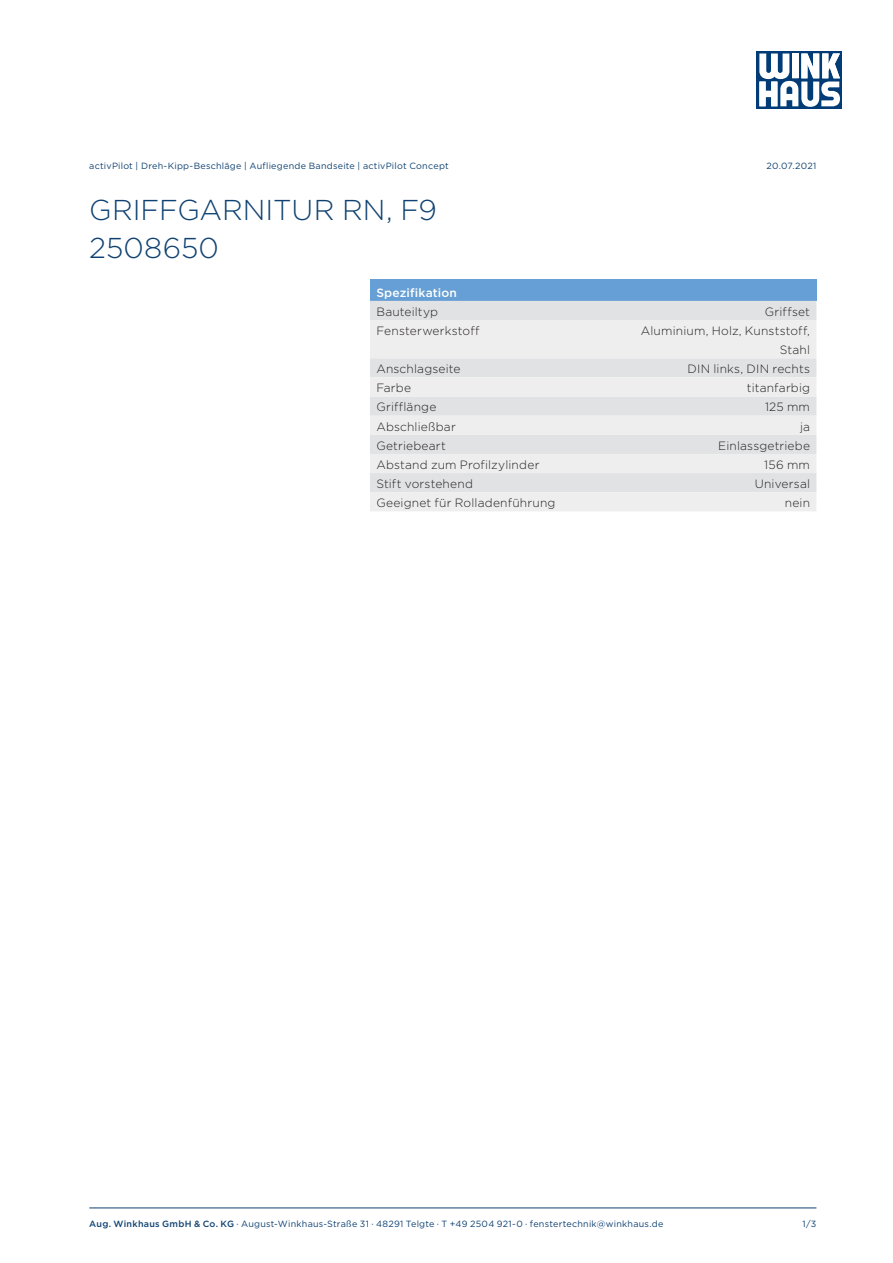
<style>
.page{position:relative;width:893px;height:1263px;background:#fff}
.page>*{position:absolute;margin:0;border:0;box-sizing:border-box;transform-origin:0 0}
.Headline{font:300 28.65px/38.2px "Gotham";color:#0f4272}
.Datenzelle_links{font:300 12px "Gotham";letter-spacing:.015em;color:#231f20}
.Datenzelle_rechts{font:300 12px/19.2px "Gotham";letter-spacing:.015em;color:#231f20;text-align:right}
.Headerzelle{font:500 12px "Gotham";letter-spacing:.015em;color:#fff}
.Fußzeile{font:9px "Gotham";letter-spacing:.025em;color:#0f4272}
.Kopfzeile{font:9px "Gotham";letter-spacing:.025em;color:#0f4272}
.s1{font-weight:500}
</style>
<div class="page">
<div style="left:757px;top:51px;width:85px;height:58px;background:#013c77"></div>
<svg style="left:759px;top:53px;width:81px;height:54px"></svg>
<hr style="left:89px;top:1208px;width:727px;height:1px;background:#0f4272">
<div style="left:370px;top:280px;width:446px;height:21px;background:#669fd5"></div>
<div style="left:370px;top:301px;width:446px;height:19px;background:#e1e2e4"></div>
<svg style="left:370px;top:320px;width:446px;height:191px;background:#e8e9ea"></svg>
<p class="Kopfzeile" style="left:89px;top:160px;width:361px">activPilot | Dreh-Kipp-Beschläge | Aufliegende Bandseite | activPilot Concept</p>
<p class="Kopfzeile" style="left:766px;top:160px;width:52px">20.07.2021</p>
<p class="Headline" style="left:89px;top:190px;width:349px">GRIFFGARNITUR RN, F9<br>2508650</p>
<p class="Headerzelle" style="left:376px;top:284px;width:82px">Spezifikation</p>
<p class="Datenzelle_links" style="left:376px;top:304px;width:63px">Bauteiltyp</p>
<p class="Datenzelle_rechts" style="left:765px;top:302px;width:47px">Griffset</p>
<p class="Datenzelle_links" style="left:376px;top:323px;width:105px">Fensterwerkstoff</p>
<p class="Datenzelle_rechts" style="left:641px;top:321px;width:171px">Aluminium, Holz, Kunststoff,<br>Stahl</p>
<p class="Datenzelle_links" style="left:376px;top:361px;width:86px">Anschlagseite</p>
<p class="Datenzelle_rechts" style="left:687px;top:359px;width:124px">DIN links, DIN rechts</p>
<p class="Datenzelle_links" style="left:376px;top:380px;width:36px">Farbe</p>
<p class="Datenzelle_rechts" style="left:747px;top:378px;width:65px">titanfarbig</p>
<p class="Datenzelle_links" style="left:376px;top:400px;width:62px">Grifflänge</p>
<p class="Datenzelle_rechts" style="left:765px;top:397px;width:47px">125 mm</p>
<p class="Datenzelle_links" style="left:376px;top:419px;width:81px">Abschließbar</p>
<p class="Datenzelle_rechts" style="left:800px;top:416px;width:12px">ja</p>
<p class="Datenzelle_links" style="left:376px;top:438px;width:71px">Getriebeart</p>
<p class="Datenzelle_rechts" style="left:718px;top:435px;width:93px">Einlassgetriebe</p>
<p class="Datenzelle_links" style="left:376px;top:457px;width:165px">Abstand zum Profilzylinder</p>
<p class="Datenzelle_rechts" style="left:764px;top:455px;width:47px">156 mm</p>
<p class="Datenzelle_links" style="left:376px;top:476px;width:98px">Stift vorstehend</p>
<p class="Datenzelle_rechts" style="left:755px;top:474px;width:57px">Universal</p>
<p class="Datenzelle_links" style="left:376px;top:495px;width:181px">Geeignet für Rolladenführung</p>
<p class="Datenzelle_rechts" style="left:785px;top:493px;width:27px">nein</p>
<p class="Fußzeile" style="left:89px;top:1218px;width:576px"><span class="s1">Aug. Winkhaus GmbH &amp; Co. KG</span> ∙ August-Winkhaus-Straße 31 ∙ 48291 Telgte ∙ T +49 2504 921-0 ∙ fenstertechnik@winkhaus.de</p>
<p class="Fußzeile" style="left:803px;top:1218px;width:15px">1/3</p>
</div>
